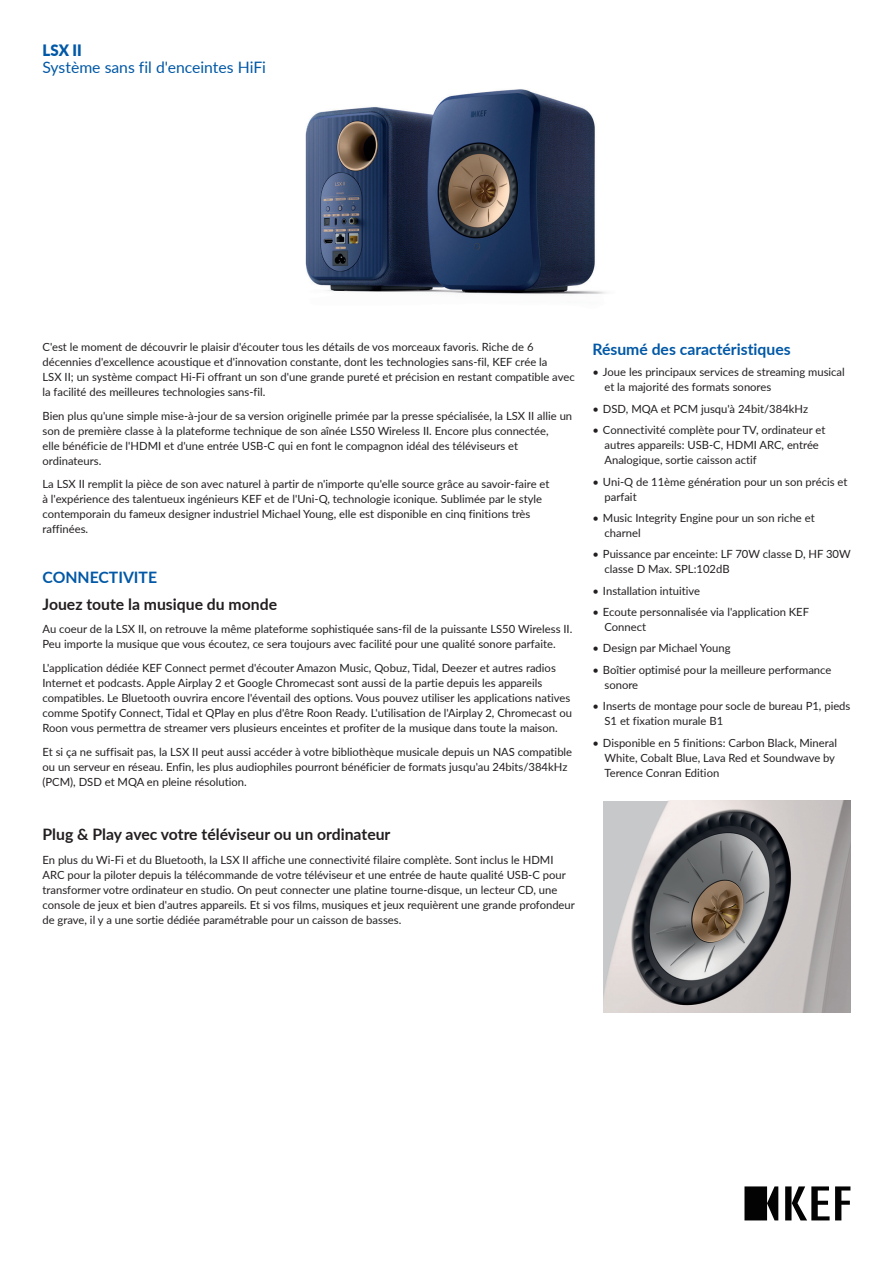
<style>
.page{position:relative;width:893px;height:1263px;background:#fff}
.page>*{position:absolute;margin:0;border:0;box-sizing:border-box;transform-origin:0 0}
.t1{font:700 15.75px "Lato";color:#231f20}
.t2{font:700 15.75px "Lato";color:#0158a6}
.t3{font:15.75px "Lato";color:#0158a6}
.t4{font:900 15.75px "Lato";color:#0158a6;scale:.95 1}
.t5{font:11.25px/15px "Lato";color:#231f20}
</style>
<div class="page">
<img style="left:305px;top:89px;width:301px;height:205px">
<svg style="left:744px;top:1186px;width:106px;height:34px"></svg>
<img style="left:603px;top:801px;width:247px;height:211px">
<p class="t4" style="left:43px;top:39px;width:43px">LSX II</p>
<p class="t3" style="left:43px;top:56px;width:225px">Système sans fil d'enceintes HiFi</p>
<p class="t5" style="left:43px;top:339px;width:534px">C'est le moment de découvrir le plaisir d'écouter tous les détails de vos morceaux favoris. Riche de 6 décennies d'excellence acoustique et d'innovation constante, dont les technologies sans-fil, KEF crée la<br>LSX II; un système compact Hi-Fi offrant un son d'une grande pureté et précision en restant compatible avec la facilité des meilleures technologies sans-fil.</p>
<p class="t5" style="left:43px;top:408px;width:531px">Bien plus qu'une simple mise-à-jour de sa version originelle primée par la presse spécialisée, la LSX II allie un son de première classe à la plateforme technique de son aînée LS50 Wireless II. Encore plus connectée,<br>elle bénéficie de l'HDMI et d'une entrée USB-C qui en font le compagnon idéal des téléviseurs et ordinateurs.</p>
<p class="t5" style="left:43px;top:476px;width:508px">La LSX II remplit la pièce de son avec naturel à partir de n'importe qu'elle source grâce au savoir-faire et à l'expérience des talentueux ingénieurs KEF et de l'Uni-Q, technologie iconique. Sublimée par le style contemporain du fameux designer industriel Michael Young, elle est disponible en cinq finitions très raffinées.</p>
<p class="t2" style="left:43px;top:565px;width:116px">CONNECTIVITE</p>
<p class="t1" style="left:43px;top:593px;width:236px">Jouez toute la musique du monde</p>
<p class="t5" style="left:43px;top:621px;width:531px">Au coeur de la LSX II, on retrouve la même plateforme sophistiquée sans-fil de la puissante LS50 Wireless II.<br>Peu importe la musique que vous écoutez, ce sera toujours avec facilité pour une qualité sonore parfaite.</p>
<p class="t5" style="left:43px;top:660px;width:531px">L'application dédiée KEF Connect permet d'écouter Amazon Music, Qobuz, Tidal, Deezer et autres radios Internet et podcasts. Apple Airplay 2 et Google Chromecast sont aussi de la partie depuis les appareils compatibles. Le Bluetooth ouvrira encore l'éventail des options. Vous pouvez utiliser les applications natives comme Spotify Connect, Tidal et QPlay en plus d'être Roon Ready. L'utilisation de l'Airplay 2, Chromecast ou Roon vous permettra de streamer vers plusieurs enceintes et profiter de la musique dans toute la maison.</p>
<p class="t5" style="left:43px;top:743px;width:531px">Et si ça ne suffisait pas, la LSX II peut aussi accéder à votre bibliothèque musicale depuis un NAS compatible ou un serveur en réseau. Enfin, les plus audiophiles pourront bénéficier de formats jusqu'au 24bits/384kHz (PCM), DSD et MQA en pleine résolution.</p>
<p class="t1" style="left:43px;top:823px;width:349px">Plug &amp; Play avec votre téléviseur ou un ordinateur</p>
<p class="t5" style="left:43px;top:852px;width:534px">En plus du Wi-Fi et du Bluetooth, la LSX II affiche une connectivité filaire complète. Sont inclus le HDMI ARC pour la piloter depuis la télécommande de votre téléviseur et une entrée de haute qualité USB-C pour transformer votre ordinateur en studio. On peut connecter une platine tourne-disque, un lecteur CD, une console de jeux et bien d'autres appareils. Et si vos films, musiques et jeux requièrent une grande profondeur de grave, il y a une sortie dédiée paramétrable pour un caisson de basses.</p>
<p class="t2" style="left:592px;top:338px;width:200px">Résumé des caractéristiques</p>
<p class="t5" style="left:604px;top:364px;width:242px;text-indent:-12px">• Joue les principaux services de streaming musical et la majorité des formats sonores</p>
<p class="t5" style="left:592px;top:401px;width:217px">• DSD, MQA et PCM jusqu'à 24bit/384kHz</p>
<p class="t5" style="left:604px;top:422px;width:222px;text-indent:-12px">• Connectivité complète pour TV, ordinateur et autres appareils: USB-C, HDMI ARC, entrée<br>Analogique, sortie caisson actif</p>
<p class="t5" style="left:604px;top:473px;width:244px;text-indent:-12px">• Uni-Q de 11ème génération pour un son précis et parfait</p>
<p class="t5" style="left:604px;top:510px;width:212px;text-indent:-12px">• Music Integrity Engine pour un son riche et charnel</p>
<p class="t5" style="left:604px;top:546px;width:248px;text-indent:-12px">• Puissance par enceinte: LF 70W classe D, HF 30W classe D Max. SPL:102dB</p>
<p class="t5" style="left:592px;top:583px;width:109px">• Installation intuitive</p>
<p class="t5" style="left:604px;top:604px;width:206px;text-indent:-12px">• Ecoute personnalisée via l'application KEF<br>Connect</p>
<p class="t5" style="left:592px;top:640px;width:140px">• Design par Michael Young</p>
<p class="t5" style="left:604px;top:662px;width:228px;text-indent:-12px">• Boîtier optimisé pour la meilleure performance sonore</p>
<p class="t5" style="left:604px;top:698px;width:247px;text-indent:-12px">• Inserts de montage pour socle de bureau P1, pieds<br>S1 et fixation murale B1</p>
<p class="t5" style="left:604px;top:734px;width:234px;text-indent:-12px">• Disponible en 5 finitions: Carbon Black, Mineral<br>White, Cobalt Blue, Lava Red et Soundwave by<br>Terence Conran Edition</p>
</div>
